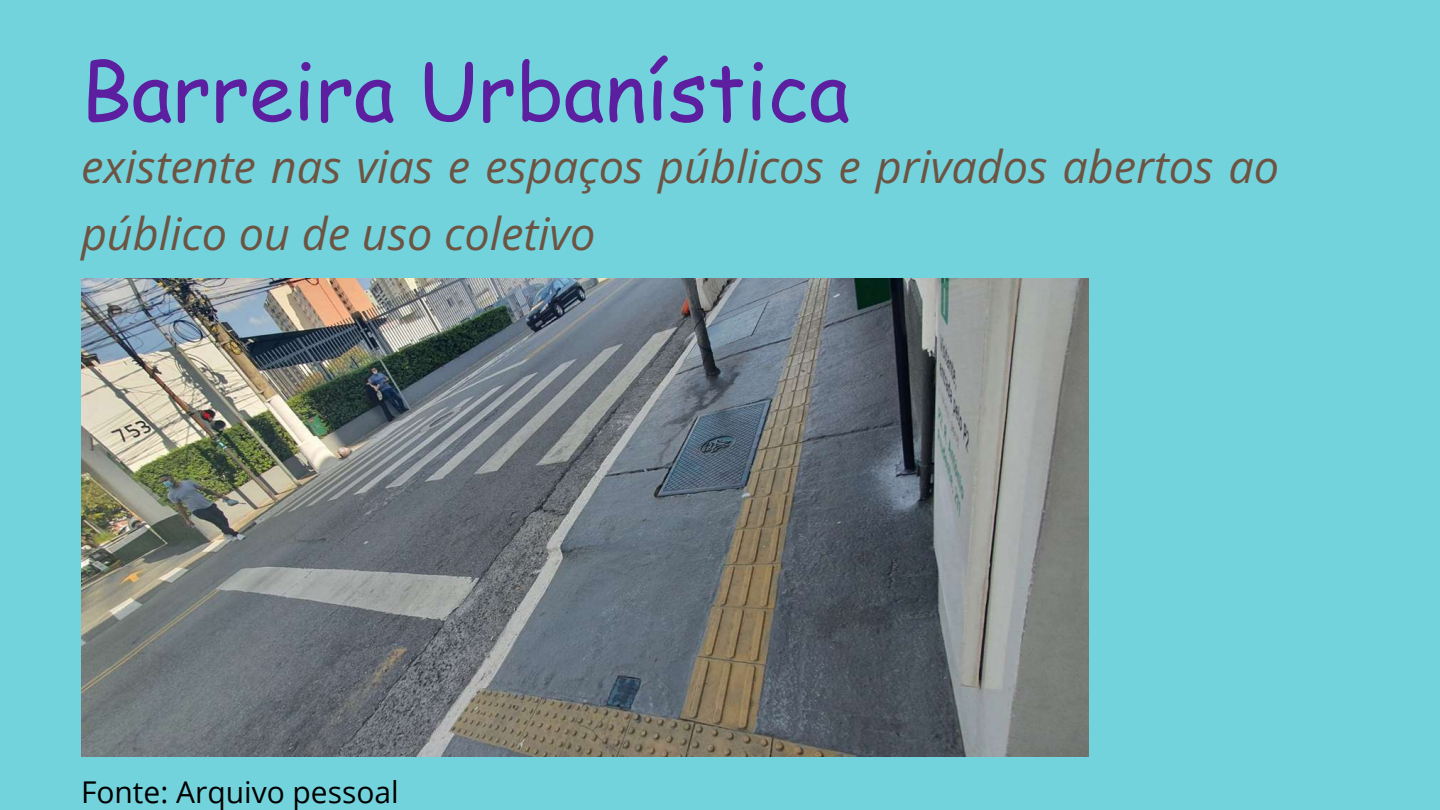
<style>
.page{position:relative;width:1440px;height:810px;background:#73d3dd}
.page>*{position:absolute;margin:0;border:0;box-sizing:border-box;transform-origin:0 0}
.t1{font:80px "Comic Sans MS";color:#5b1fa0}
.t2{font:italic 45px/67.5px "Open Sans";color:#6d5342}
.t3{font:30px "Open Sans";color:#000}
</style>
<div class="page">
<img style="left:81px;top:278px;width:1007px;height:478px">
<h1 class="t1" style="left:81px;top:32px;width:770px">Barreira Urbanística</h1>
<p class="t2" style="left:81px;top:132px;width:1200px">existente nas vias e espaços públicos e privados abertos ao público ou de uso coletivo</p>
<p class="t3" style="left:81px;top:771px;width:319px">Fonte: Arquivo pessoal</p>
</div>
